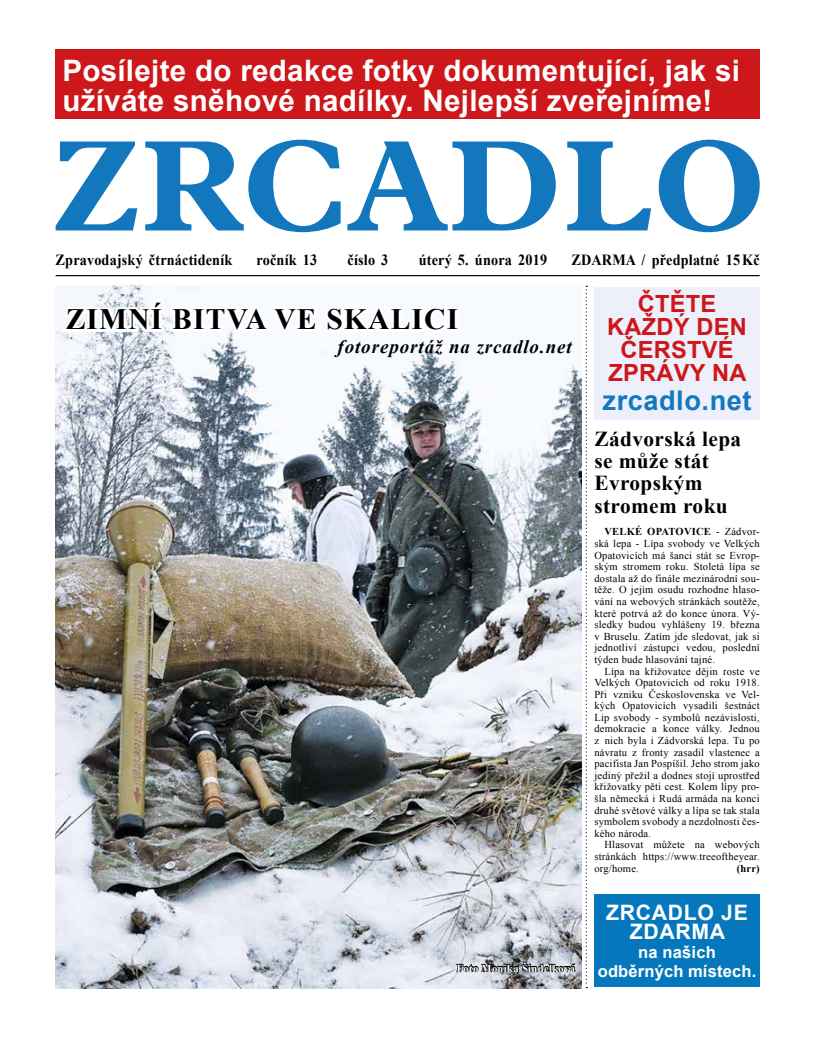
<style>
.page{position:relative;width:815px;height:1063px;background:#fff}
.page>*{position:absolute;margin:0;border:0;box-sizing:border-box;transform-origin:0 0}
.t1{font:700 29.62px/29.6px "Arial";letter-spacing:.01em;color:#fff}
.t2{font:700 29.62px "Times New Roman";letter-spacing:.04em;color:#000}
.t3{font:700 27.25px "Arial";letter-spacing:.02em;color:#1478be}
.t4{font:700 23.62px/23.1px "Arial";letter-spacing:.01em;color:#cd171a;text-align:center}
.t5{font:700 21.25px/22.5px "Times New Roman";letter-spacing:.02em;color:#000}
.t6{font:700 21.25px/18.9px "Arial";letter-spacing:.03em;color:#fff;text-align:center}
.t7{font:italic 700 18.88px "Times New Roman";letter-spacing:.05em;color:#000}
.t8{font:700 16.5px/18.9px "Arial";letter-spacing:.01em;color:#fff;text-align:center}
.t9{font:700 15.5px "Times New Roman";letter-spacing:.01em;color:#000;scale:.92 1}
.t10{font:700 10.62px "Times New Roman";letter-spacing:.03em;color:#fff}
.t11{font:10.5px/11.6px "Times New Roman";letter-spacing:.02em;color:#000;text-align:justify}
.t12{font:700 10.5px "Times New Roman";color:#000}
.s1{font-weight:700}
</style>
<div class="page">
<img style="left:56px;top:286px;width:525px;height:702px">
<svg style="left:56px;top:142px;width:81px;height:88px"></svg>
<svg style="left:145px;top:140px;width:196px;height:92px"></svg>
<svg style="left:347px;top:142px;width:209px;height:88px"></svg>
<svg style="left:567px;top:142px;width:84px;height:88px"></svg>
<svg style="left:659px;top:140px;width:101px;height:92px"></svg>
<div style="left:594px;top:288px;width:166px;height:132px;background:#edf0fa"></div>
<hr style="left:56px;top:275px;width:704px;height:1px;background:#000">
<div style="left:56px;top:49px;width:704px;height:70px;background:#cd171a"></div>
<svg style="left:586px;top:286px;width:1px;height:702px"></svg>
<svg style="left:58px;top:288px;width:404px;height:48px"></svg>
<svg style="left:456px;top:959px;width:121px;height:23px;background:#8c8e94"></svg>
<div style="left:594px;top:895px;width:166px;height:92px;background:#0578bd"></div>
<h1 class="t1" style="left:62px;top:57px;width:679px">Posílejte do redakce fotky dokumentující, jak si užíváte sněhové nadílky. Nejlepší zveřejníme!</h1>
<h3 class="t9" style="left:56px;top:249px;width:194px">Zpravodajský čtrnáctideník</h3>
<h3 class="t9" style="left:257px;top:249px;width:67px">ročník 13</h3>
<h3 class="t9" style="left:348px;top:249px;width:46px">číslo 3</h3>
<h3 class="t9" style="left:419px;top:249px;width:141px">úterý 5. února 2019</h3>
<h3 class="t9" style="left:571px;top:249px;width:206px">ZDARMA / předplatné 15Kč</h3>
<h3 class="t4" style="left:607px;top:292px;width:141px">ČTĚTE<br>KAŽDÝ DEN<br>ČERSTVÉ<br>ZPRÁVY NA</h3>
<h2 class="t3" style="left:603px;top:383px;width:151px">zrcadlo.net</h2>
<h1 class="t2" style="left:66px;top:299px;width:394px">ZIMNÍ BITVA VE SKALICI</h1>
<h3 class="t7" style="left:337px;top:333px;width:236px">fotoreportáž na zrcadlo.net</h3>
<p class="t10" style="left:457px;top:961px;width:120px">Foto Monika Šindelková</p>
<h3 class="t5" style="left:594px;top:427px;width:148px">Zádvorská lepa se může stát<br>Evropským stromem roku</h3>
<p class="t11" style="left:594px;top:526px;width:167px;text-indent:10px"><span class="s1">VELKÉ OPATOVICE</span> - Zádvor&shy;ská lepa - Lípa svobody ve Velkých Opatovicích má šanci stát se Evrop&shy;ským stromem roku. Stoletá lípa se dostala až do finále mezinárodní sou&shy;těže. O jejím osudu rozhodne hlaso&shy;vání na webových stránkách soutěže, které potrvá až do konce února. Vý&shy;sledky budou vyhlášeny 19. března v Bruselu. Zatím jde sledovat, jak si jednotliví zástupci vedou, poslední týden bude hlasování tajné.</p>
<p class="t11" style="left:594px;top:665px;width:167px;text-indent:10px">Lípa na křižovatce dějin roste ve Velkých Opatovicích od roku 1918.<br>Při vzniku Československa ve Vel&shy;kých Opatovicích vysadili šestnáct Lip svobody - symbolů nezávislosti, demokracie a konce války. Jednou z nich byla i Zádvorská lepa. Tu po návratu z fronty zasadil vlastenec a pacifista Jan Pospíšil. Jeho strom jako jediný přežil a dodnes stojí uprostřed křižovatky pěti cest. Kolem lípy pro&shy;šla německá i Rudá armáda na konci druhé světové války a lípa se tak stala symbolem svobody a nezdolnosti čes&shy;kého národa.</p>
<p class="t11" style="left:594px;top:839px;width:167px;text-indent:10px">Hlasovat můžete na webových stránkách https://www.treeoftheyear. org/home.</p>
<p class="t12" style="left:737px;top:861px;width:25px">(hrr)</p>
<h3 class="t6" style="left:606px;top:904px;width:143px">ZRCADLO JE<br>ZDARMA</h3>
<h3 class="t8" style="left:598px;top:943px;width:160px">na našich odběrných místech.</h3>
</div>
